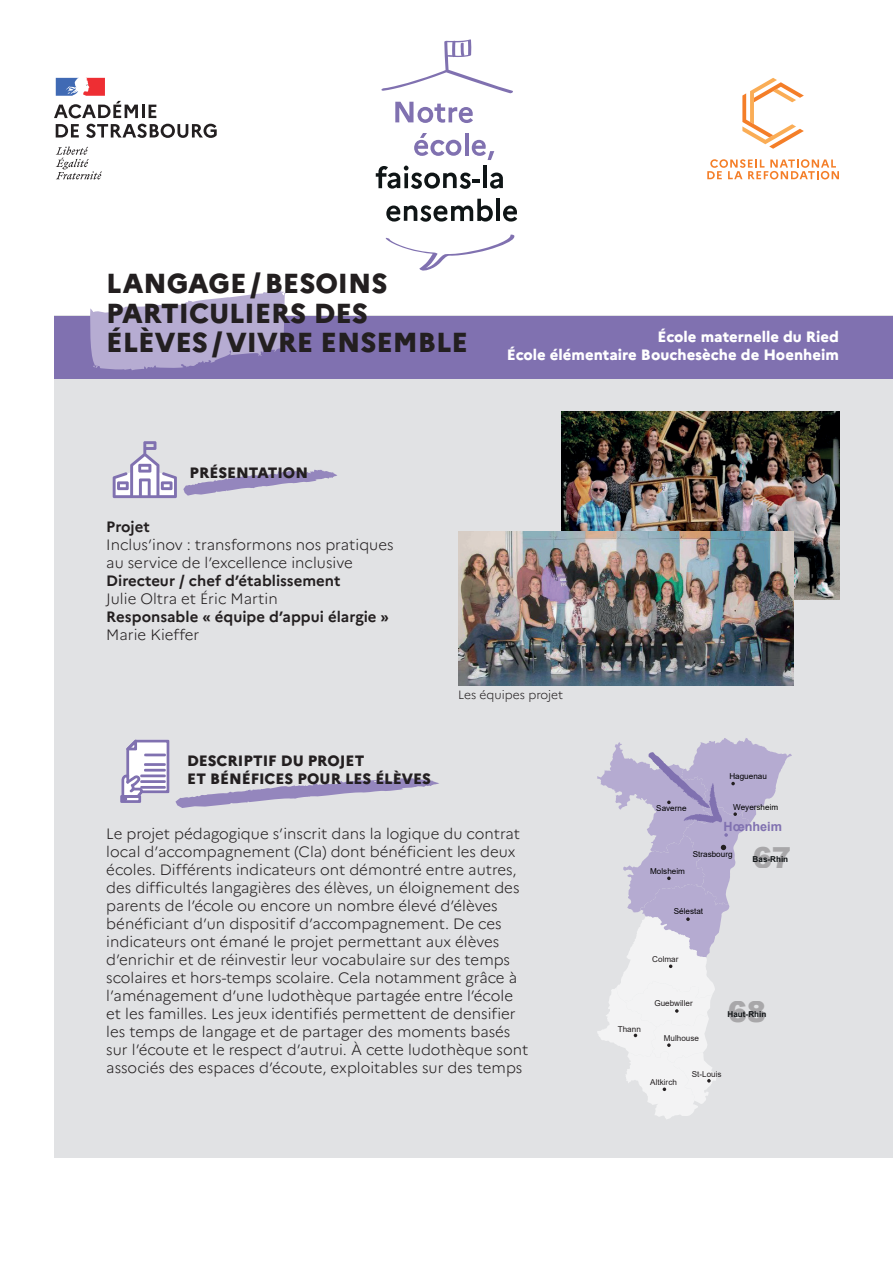
<style>
.page{position:relative;width:893px;height:1263px;background:#fff}
.page>*{position:absolute;margin:0;border:0;box-sizing:border-box;transform-origin:0 0}
.t1{font:900 28.95px "Arial";color:#231f20}
.t2{font:800 27.45px/29.7px "Marianne";color:#231f20}
.t3{font:300 15px/18px "Marianne";color:#231f20}
.t4{font:700 15px "Marianne";color:#231f20}
.t5{font:800 15px/18px "Marianne";color:#fff;text-align:right}
.t6{font:800 15px/18px "Marianne";color:#231f20}
.t7{font:700 12.75px "Arial";color:#8071b0}
.t8{font:300 12px "Marianne";color:#231f20}
.t9{font:8.1px "Arial";color:#000}
.t10{font:8.1px "Arial";color:#231f20}
.t11{font:700 8.1px "Arial";color:#0e1214}
</style>
<div class="page">
<div style="left:54px;top:316px;width:839px;height:842px;background:#e1e2e4"></div>
<svg style="left:183px;top:469px;width:154px;height:27px"></svg>
<svg style="left:385px;top:234px;width:130px;height:37px"></svg>
<svg style="left:395px;top:102px;width:78px;height:21px"></svg>
<svg style="left:414px;top:133px;width:47px;height:23px"></svg>
<hr style="left:465px;top:133px;width:3px;height:22px;background:#8071b0">
<svg style="left:472px;top:140px;width:22px;height:20px"></svg>
<svg style="left:376px;top:166px;width:104px;height:23px"></svg>
<hr style="left:483px;top:166px;width:3px;height:22px;background:#0f1516">
<svg style="left:490px;top:173px;width:13px;height:16px"></svg>
<svg style="left:386px;top:199px;width:107px;height:23px"></svg>
<hr style="left:496px;top:199px;width:4px;height:22px;background:#0f1516">
<svg style="left:503px;top:206px;width:14px;height:16px"></svg>
<svg style="left:381px;top:39px;width:132px;height:54px"></svg>
<svg style="left:56px;top:147px;width:46px;height:32px"></svg>
<svg style="left:54px;top:78px;width:102px;height:40px"></svg>
<svg style="left:56px;top:124px;width:23px;height:13px"></svg>
<svg style="left:86px;top:124px;width:131px;height:14px"></svg>
<img style="left:561px;top:412px;width:279px;height:188px">
<svg style="left:597px;top:738px;width:195px;height:381px"></svg>
<svg style="left:120px;top:739px;width:319px;height:69px"></svg>
<svg style="left:113px;top:441px;width:64px;height:57px"></svg>
<svg style="left:707px;top:159px;width:132px;height:20px"></svg>
<svg style="left:742px;top:78px;width:62px;height:71px"></svg>
<div style="left:54px;top:316px;width:839px;height:62px;background:#8071b0"></div>
<svg style="left:89px;top:290px;width:197px;height:80px"></svg>
<img style="left:458px;top:531px;width:335px;height:154px">
<h2 class="t2" style="left:106px;top:266px;width:363px">LANGAGE / BESOINS<br>PARTICULIERS DES<br>ÉLÈVES / VIVRE ENSEMBLE</h2>
<p class="t6" style="left:190px;top:462px;width:120px">PRÉSENTATION</p>
<p class="t4" style="left:106px;top:515px;width:45px">Projet</p>
<p class="t3" style="left:106px;top:534px;width:289px">Inclus’inov : transformons nos pratiques au service de l’excellence inclusive</p>
<p class="t4" style="left:106px;top:569px;width:236px">Directeur / chef d’établissement</p>
<p class="t3" style="left:106px;top:588px;width:173px">Julie Oltra et Éric Martin</p>
<p class="t4" style="left:106px;top:605px;width:284px">Responsable « équipe d’appui élargie »</p>
<p class="t3" style="left:106px;top:624px;width:95px">Marie Kieffer</p>
<p class="t5" style="left:507px;top:326px;width:334px">École maternelle du Ried<br>École élémentaire Bouchesèche de Hoenheim</p>
<p class="t6" style="left:187px;top:751px;width:245px">DESCRIPTIF DU PROJET<br>ET BÉNÉFICES POUR LES ÉLÈVES</p>
<p class="t8" style="left:458px;top:685px;width:106px">Les équipes projet</p>
<p class="t3" style="left:106px;top:823px;width:423px">Le projet pédagogique s’inscrit dans la logique du contrat local d’accompagnement (Cla) dont bénéficient les deux écoles. Différents indicateurs ont démontré entre autres, des difficultés langagières des élèves, un éloignement des parents de l’école ou encore un nombre élevé d’élèves bénéficiant d’un dispositif d’accompagnement. De ces indicateurs ont émané le projet permettant aux élèves d’enrichir et de réinvestir leur vocabulaire sur des temps scolaires et hors-temps scolaire. Cela notamment grâce à l’aménagement d’une ludothèque partagée entre l’école et les familles. Les jeux identifiés permettent de densifier les temps de langage et de partager des moments basés sur l’écoute et le respect d’autrui. À cette ludothèque sont associés des espaces d’écoute, exploitables sur des temps</p>
<p class="t9" style="left:729px;top:771px;width:39px">Haguenau</p>
<p class="t9" style="left:733px;top:801px;width:47px">Weyersheim</p>
<h1 class="t1" style="left:753px;top:836px;width:40px">67</h1>
<p class="t9" style="left:656px;top:803px;width:32px">Saverne</p>
<p class="t7" style="left:723px;top:817px;width:60px">Hœnheim</p>
<p class="t9" style="left:693px;top:848px;width:41px">Strasbourg</p>
<p class="t11" style="left:753px;top:854px;width:37px">Bas-Rhin</p>
<p class="t9" style="left:650px;top:866px;width:36px">Molsheim</p>
<p class="t9" style="left:674px;top:906px;width:31px">Sélestat</p>
<p class="t10" style="left:652px;top:954px;width:28px">Colmar</p>
<p class="t10" style="left:618px;top:1023px;width:25px">Thann</p>
<p class="t10" style="left:654px;top:998px;width:40px">Guebwiller</p>
<p class="t10" style="left:664px;top:1033px;width:37px">Mulhouse</p>
<h1 class="t1" style="left:728px;top:991px;width:40px">68</h1>
<p class="t11" style="left:728px;top:1008px;width:40px">Haut-Rhin</p>
<p class="t10" style="left:650px;top:1076px;width:28px">Altkirch</p>
<p class="t10" style="left:692px;top:1069px;width:31px">St-Louis</p>
</div>
